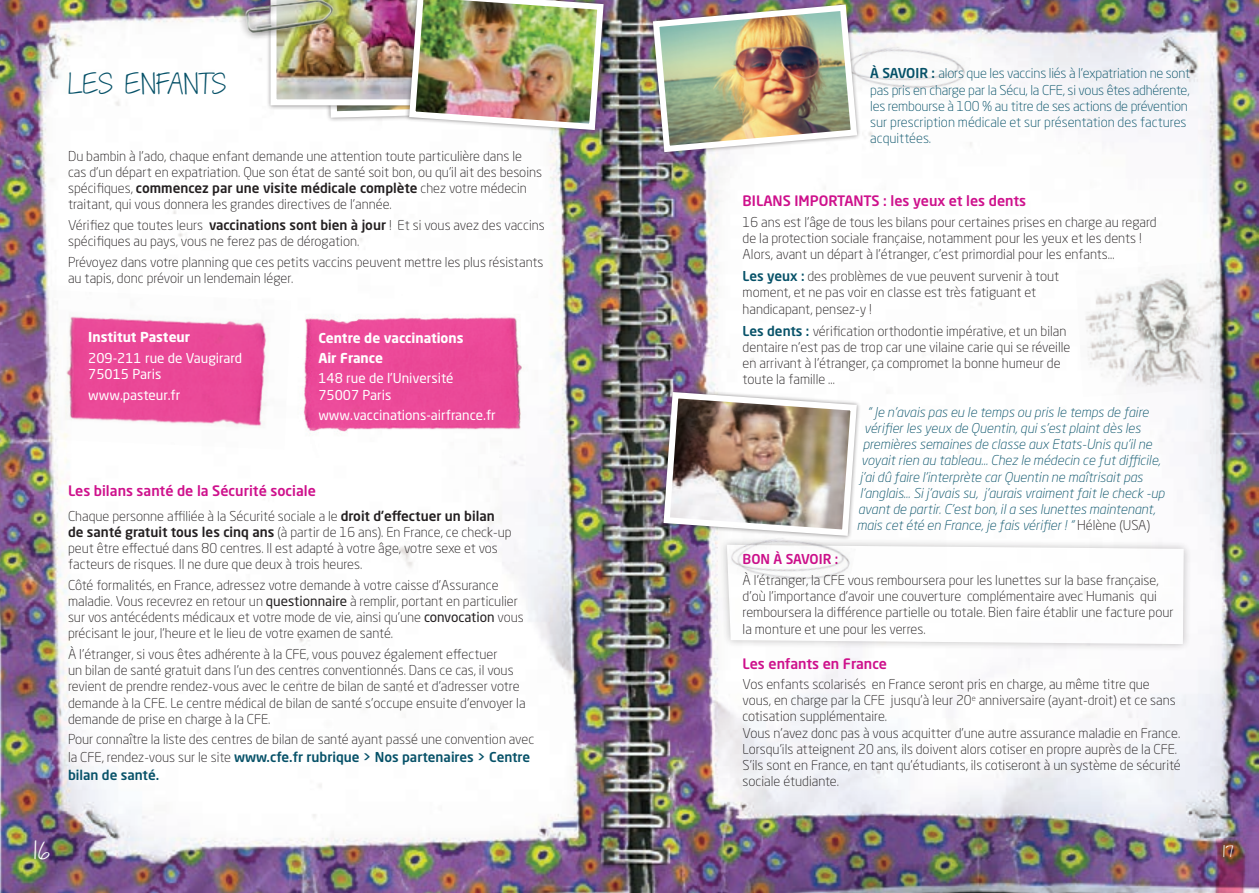
<style>
.page{position:relative;width:1259px;height:893px;background:#fff}
.page>*{position:absolute;margin:0;border:0;box-sizing:border-box;transform-origin:0 0}
.t1{font:24px "Janda Everyday Casual";color:#065168}
.t2{font:21px "Janda Everyday Casual";color:#fff}
.t3{font:500 14.25px "Neo Sans Std";color:#ce118c}
.t4{font:300 13.5px/16.2px "Neo Sans Std";color:#231f20}
.t5{font:italic 300 13.5px "Neo Sans Std";color:#065168}
.t6{font:300 13.5px/16.2px "Neo Sans Std";letter-spacing:-.015em;color:#065168}
.t7{font:13.5px "Neo Sans Std";color:#fff}
.t8{font:700 13.5px "Neo Sans Std";color:#fff}
.t9{font:500 13.5px "Neo Sans Std";color:#ce118c}
.t10{font:13.5px "Janda Everyday Casual";color:#fff}
.s1{font-weight:500}
.s2{font-weight:400}
.s3{font-weight:500;color:#065168}
.s4{font-style:normal;color:#231f20}
</style>
<div class="page">
<img style="left:0;top:0;width:1259px;height:893px">
<img style="left:861px;top:34px;width:110px;height:71px">
<img style="left:1207px;top:838px;width:41px;height:55px">
<div style="left:719px;top:536px;width:472px;height:116px;background:#231f20;opacity:.48"></div>
<svg style="left:727px;top:545px;width:456px;height:99px"></svg>
<img style="left:270px;top:0;width:337px;height:133px">
<img style="left:0;top:288px;width:291px;height:162px">
<img style="left:276px;top:295px;width:316px;height:163px">
<img style="left:1075px;top:262px;width:156px;height:135px">
<img style="left:660px;top:389px;width:200px;height:150px">
<div style="left:238px;top:0;width:102px;height:41px;background:#231f20;opacity:.75"></div>
<img style="left:244px;top:0;width:93px;height:34px">
<img style="left:649px;top:1px;width:211px;height:154px">
<img style="left:725px;top:525px;width:130px;height:71px">
<p class="t1" style="left:68px;top:72px;width:160px">LES ENFANTS</p>
<p class="t4" style="left:68px;top:148px;width:475px">Du bambin à l’ado, chaque enfant demande une attention toute particulière dans le cas d’un départ en expatriation. Que son état de santé soit bon, ou qu’il ait des besoins spécifiques, <span class="s1">commencez par une visite médicale complète</span> chez votre médecin traitant, qui vous donnera les grandes directives de l’année.</p>
<p class="t4" style="left:68px;top:217px;width:478px">Vérifiez que toutes leurs <span class="s1">vaccinations sont bien à jour</span> ! Et si vous avez des vaccins spécifiques au pays, vous ne ferez pas de dérogation.</p>
<p class="t4" style="left:68px;top:253px;width:477px">Prévoyez dans votre planning que ces petits vaccins peuvent mettre les plus résistants au tapis, donc prévoir un lendemain léger.</p>
<p class="t8" style="left:88px;top:329px;width:103px">Institut Pasteur</p>
<p class="t7" style="left:88px;top:350px;width:155px">209-211 rue de Vaugirard</p>
<p class="t7" style="left:88px;top:366px;width:75px">75015 Paris</p>
<p class="t7" style="left:88px;top:386px;width:94px">www.pasteur.fr</p>
<p class="t8" style="left:318px;top:329px;width:147px">Centre de vaccinations</p>
<p class="t8" style="left:318px;top:349px;width:66px">Air France</p>
<p class="t7" style="left:318px;top:370px;width:137px">148 rue de l’Université</p>
<p class="t7" style="left:318px;top:386px;width:75px">75007 Paris</p>
<p class="t7" style="left:318px;top:407px;width:179px">www.vaccinations-airfrance.fr</p>
<p class="t3" style="left:68px;top:482px;width:249px">Les bilans santé de la Sécurité sociale</p>
<p class="t4" style="left:68px;top:508px;width:445px">Chaque personne affiliée à la Sécurité sociale a le <span class="s1">droit d’effectuer un bilan de santé gratuit tous les cinq ans</span> (à partir de 16 ans). En France, ce check-up peut être effectué dans 80 centres. Il est adapté à votre âge, votre sexe et vos facteurs de risques. Il ne dure que deux à trois heures.</p>
<p class="t4" style="left:68px;top:577px;width:457px">Côté formalités, en France, adressez votre demande à votre caisse d’Assurance maladie. Vous recevrez en retour un <span class="s2">questionnaire</span> à remplir, portant en particulier sur vos antécédents médicaux et votre mode de vie, ainsi qu’une <span class="s2">convocation</span> vous précisant le jour, l’heure et le lieu de votre examen de santé.</p>
<p class="t4" style="left:68px;top:646px;width:459px">À l’étranger, si vous êtes adhérente à la CFE, vous pouvez également effectuer<br>un bilan de santé gratuit dans l’un des centres conventionnés. Dans ce cas, il vous revient de prendre rendez-vous avec le centre de bilan de santé et d’adresser votre demande à la CFE. Le centre médical de bilan de santé s’occupe ensuite d’envoyer la demande de prise en charge à la CFE.</p>
<p class="t4" style="left:68px;top:730px;width:468px;line-height:18px">Pour connaître la liste des centres de bilan de santé ayant passé une convention avec la CFE, rendez-vous sur le site <span class="s3">www.cfe.fr rubrique &gt; Nos partenaires &gt; Centre bilan de santé.</span></p>
<p class="t6" style="left:870px;top:65px;width:321px"><span class="s1">À SAVOIR :</span> alors que les vaccins liés à l’expatriation ne sont pas pris en charge par la Sécu, la CFE, si vous êtes adhérente, les rembourse à 100 % au titre de ses actions de prévention sur prescription médicale et sur présentation des factures acquittées.</p>
<p class="t3" style="left:742px;top:192px;width:285px">BILANS IMPORTANTS : les yeux et les dents</p>
<p class="t4" style="left:742px;top:213px;width:415px">16 ans est l’âge de tous les bilans pour certaines prises en charge au regard de la protection sociale française, notamment pour les yeux et les dents !</p>
<p class="t4" style="left:742px;top:246px;width:374px">Alors, avant un départ à l’étranger, c’est primordial pour les enfants…</p>
<p class="t4" style="left:742px;top:268px;width:318px"><span class="s3">Les yeux :</span> des problèmes de vue peuvent survenir à tout moment, et ne pas voir en classe est très fatiguant et handicapant, pensez-y !</p>
<p class="t4" style="left:742px;top:323px;width:329px"><span class="s3">Les dents :</span> vérification orthodontie impérative, et un bilan dentaire n’est pas de trop car une vilaine carie qui se réveille en arrivant à l’étranger, ça compromet la bonne humeur de toute la famille …</p>
<p class="t5" style="left:867px;top:404px;width:283px">“ Je n’avais pas eu le temps ou pris le temps de faire</p>
<p class="t5" style="left:864px;top:420px;width:278px">vérifier les yeux de Quentin, qui s’est plaint dès les</p>
<p class="t5" style="left:862px;top:436px;width:291px">premières semaines de classe aux Etats-Unis qu’il ne</p>
<p class="t5" style="left:861px;top:452px;width:301px">voyait rien au tableau… Chez le médecin ce fut difficile,</p>
<p class="t5" style="left:859px;top:469px;width:285px">j’ai dû faire l’interprète car Quentin ne maîtrisait pas</p>
<p class="t5" style="left:859px;top:485px;width:306px">l’anglais… Si j’avais su, j’aurais vraiment fait le check -up</p>
<p class="t5" style="left:858px;top:501px;width:299px">avant de partir. C’est bon, il a ses lunettes maintenant,</p>
<p class="t5" style="left:856px;top:517px;width:295px">mais cet été en France, je fais vérifier ! “ <span class="s4">Hélène (USA)</span></p>
<p class="t9" style="left:742px;top:551px;width:97px">BON À SAVOIR :</p>
<p class="t4" style="left:742px;top:572px;width:432px">À l’étranger, la CFE vous remboursera pour les lunettes sur la base française, d’où l’importance d’avoir une couverture complémentaire avec Humanis qui remboursera la différence partielle ou totale. Bien faire établir une facture pour la monture et une pour les verres.</p>
<p class="t3" style="left:742px;top:654px;width:146px">Les enfants en France</p>
<p class="t4" style="left:742px;top:676px;width:434px">Vos enfants scolarisés en France seront pris en charge, au même titre que vous, en charge par la CFE jusqu’à leur 20<sup>e</sup> anniversaire (ayant-droit) et ce sans cotisation supplémentaire.</p>
<p class="t4" style="left:742px;top:724px;width:440px">Vous n’avez donc pas à vous acquitter d’une autre assurance maladie en France.<br>Lorsqu’ils atteignent 20 ans, ils doivent alors cotiser en propre auprès de la CFE.<br>S’ils sont en France, en tant qu’étudiants, ils cotiseront à un système de sécurité sociale étudiante.</p>
<h2 class="t2" style="left:34px;top:839px;width:18px">16</h2>
<p class="t10" style="left:1223px;top:845px;width:12px">17</p>
</div>
